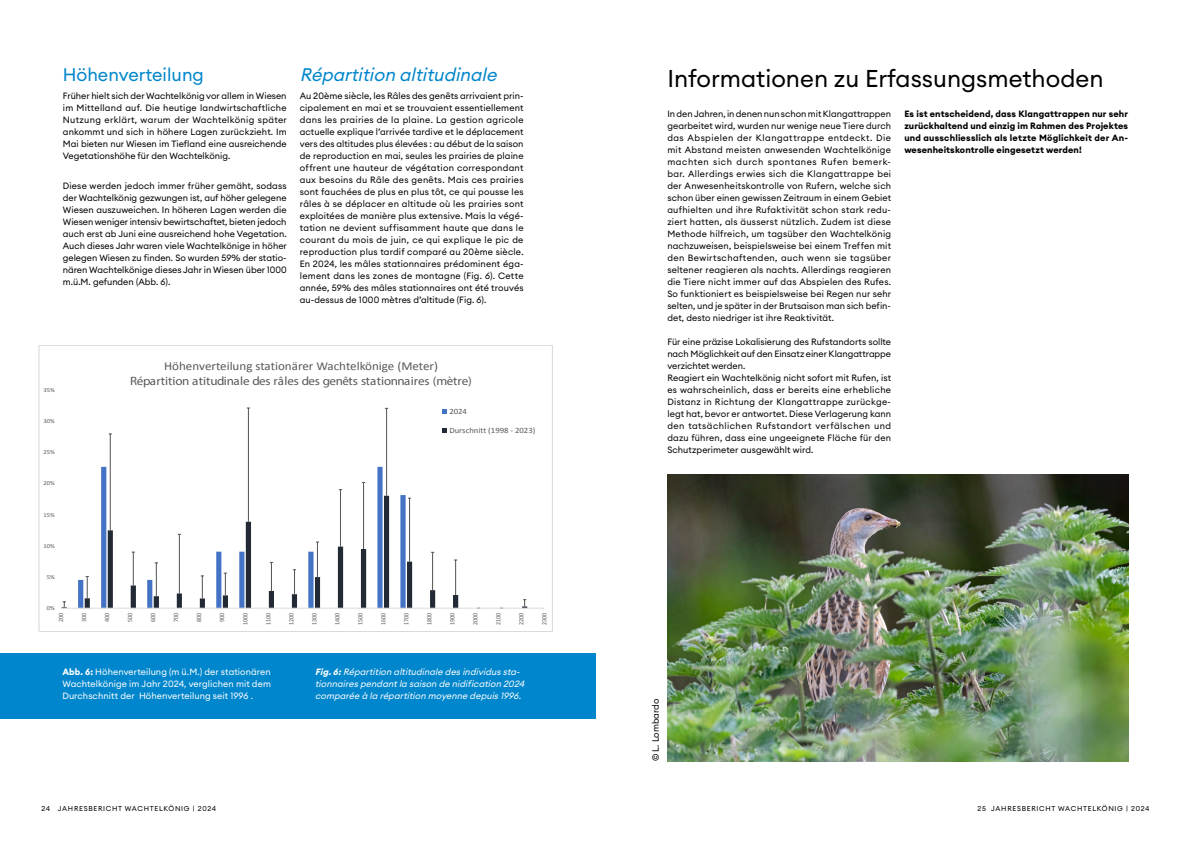
<style>
.page{position:relative;width:1191px;height:842px;background:#fff}
.page>*{position:absolute;margin:0;border:0;box-sizing:border-box;transform-origin:0 0}
.t1{font:24px "Euclid Circular A";color:#000}
.t2{font:italic 18px "Euclid Circular A";color:#0086cc}
.t3{font:18px "Euclid Circular A";color:#0086cc}
.t4{font:12.1px "Myriad Pro";letter-spacing:-.01em;color:#595959;scale:1.08 1}
.t5{font:12.1px "Calibri";color:#595959;scale:1.08 1}
.t6{font:9px/12px "Euclid Circular A";letter-spacing:.005em;color:#000;text-align:justify}
.t7{font:700 9px/12px "Euclid Circular A";letter-spacing:.01em;color:#000;text-align:justify}
.t8{font:italic 9px/12px "Euclid Circular A";color:#fff}
.t9{font:9px/12px "Euclid Circular A";letter-spacing:.01em;color:#fff;text-align:justify}
.t10{font:9px "Euclid Circular A";color:#040504}
.t11{font:8.1px "Calibri";color:#595959;scale:1.08 1}
.t12{font:7px "Euclid Circular A";letter-spacing:.1em;color:#000}
.t13{font:6.5px "Calibri";color:#595959;scale:.93 1}
.t14{font:6.1px "Calibri";color:#595959;scale:1.08 1}
.s1{font-weight:700}
</style>
<div class="page">
<div style="left:0;top:654px;width:595px;height:65px;background:#0086cc"></div>
<svg style="left:101px;top:467px;width:304px;height:29px"></svg>
<svg style="left:62px;top:496px;width:465px;height:112px"></svg>
<svg style="left:63px;top:601px;width:3px;height:6px"></svg>
<svg style="left:86px;top:576px;width:3px;height:22px"></svg>
<hr style="left:110px;top:434px;width:1px;height:96px;background:#595959">
<hr style="left:133px;top:552px;width:1px;height:33px;background:#595959">
<hr style="left:156px;top:563px;width:1px;height:33px;background:#595959">
<hr style="left:179px;top:534px;width:1px;height:59px;background:#595959">
<svg style="left:201px;top:576px;width:3px;height:22px"></svg>
<svg style="left:224px;top:573px;width:3px;height:22px"></svg>
<hr style="left:248px;top:408px;width:1px;height:114px;background:#595959">
<svg style="left:270px;top:562px;width:3px;height:29px"></svg>
<svg style="left:293px;top:569px;width:3px;height:25px"></svg>
<hr style="left:317px;top:542px;width:1px;height:35px;background:#595959">
<hr style="left:340px;top:490px;width:1px;height:57px;background:#595959">
<hr style="left:363px;top:482px;width:1px;height:67px;background:#595959">
<hr style="left:386px;top:408px;width:1px;height:88px;background:#595959">
<hr style="left:409px;top:498px;width:1px;height:64px;background:#595959">
<hr style="left:432px;top:552px;width:1px;height:38px;background:#595959">
<hr style="left:455px;top:560px;width:1px;height:35px;background:#595959">
<svg style="left:523px;top:599px;width:3px;height:7px"></svg>
<hr style="left:61px;top:608px;width:483px;height:1px;background:#d9d9d9">
<svg style="left:442px;top:409px;width:5px;height:4px"></svg>
<svg style="left:442px;top:429px;width:5px;height:4px"></svg>
<div style="left:39px;top:345px;width:513px;height:287px;border:1px solid #d9d9d9"></div>
<img style="left:667px;top:475px;width:461px;height:286px">
<h2 class="t3" style="left:63px;top:63px;width:142px">Höhenverteilung</h2>
<p class="t6" style="left:63px;top:90px;width:225px">Früher hielt sich der Wachtelkönig vor allem in Wiesen im Mittelland auf. Die heutige landwirtschaftliche Nutzung erklärt, warum der Wachtelkönig später ankommt und sich in höhere Lagen zurückzieht. Im Mai bieten nur Wiesen im Tiefland eine ausreichende Vegetationshöhe für den Wachtelkönig.</p>
<p class="t6" style="left:63px;top:180px;width:225px">Diese werden jedoch immer früher gemäht, sodass der Wachtelkönig gezwungen ist, auf höher gelegene Wiesen auszuweichen. In höheren Lagen werden die Wiesen weniger intensiv bewirtschaftet, bieten jedoch auch erst ab Juni eine ausreichend hohe Vegetation.<br>Auch dieses Jahr waren viele Wachtelkönige in höher gelegen Wiesen zu finden. So wurden 59% der statio&shy;nären Wachtelkönige dieses Jahr in Wiesen über 1000 m.ü.M. gefunden (Abb. 6).</p>
<h2 class="t2" style="left:300px;top:63px;width:203px">Répartition altitudinale</h2>
<p class="t6" style="left:300px;top:90px;width:225px">Au 20ème siècle, les Râles des genêts arrivaient prin&shy;cipalement en mai et se trouvaient essentiellement dans les prairies de la plaine. La gestion agricole actuelle explique l’arrivée tardive et le déplacement vers des altitudes plus élevées : au début de la saison de reproduction en mai, seules les prairies de plaine offrent une hauteur de végétation correspondant aux besoins du Râle des genêts. Mais ces prairies sont fauchées de plus en plus tôt, ce qui pousse les râles à se déplacer en altitude où les prairies sont exploitées de manière plus extensive. Mais la végé&shy;tation ne devient suffisamment haute que dans le courant du mois de juin, ce qui explique le pic de reproduction plus tardif comparé au 20ème siècle.<br>En 2024, les mâles stationnaires prédominent éga&shy;lement dans les zones de montagne (Fig. 6). Cette année, 59% des mâles stationnaires ont été trouvés au-dessus de 1000 mètres d’altitude (Fig. 6).</p>
<p class="t14" style="left:44px;top:386px;width:12px">35%</p>
<p class="t14" style="left:44px;top:417px;width:12px">30%</p>
<p class="t14" style="left:44px;top:448px;width:12px">25%</p>
<p class="t14" style="left:44px;top:479px;width:12px">20%</p>
<p class="t14" style="left:44px;top:510px;width:12px">15%</p>
<p class="t14" style="left:44px;top:541px;width:12px">10%</p>
<p class="t14" style="left:47px;top:572px;width:9px">5%</p>
<p class="t14" style="left:47px;top:604px;width:9px">0%</p>
<h3 class="t5" style="left:164px;top:357px;width:255px">Höhenverteilung stationärer Wachtelkönige (Meter)</h3>
<h3 class="t4" style="left:130px;top:373px;width:318px">Répartition atitudinale des râles des genêts stationnaires (mètre)</h3>
<p class="t11" style="left:449px;top:405px;width:18px">2024</p>
<p class="t11" style="left:449px;top:425px;width:81px">Durschnitt (1998 - 2023)</p>
<p class="t13" style="left:56px;top:622px;width:11px;rotate:-90deg">200</p>
<p class="t13" style="left:79px;top:622px;width:11px;rotate:-90deg">300</p>
<p class="t13" style="left:103px;top:622px;width:11px;rotate:-90deg">400</p>
<p class="t13" style="left:126px;top:622px;width:11px;rotate:-90deg">500</p>
<p class="t13" style="left:149px;top:622px;width:11px;rotate:-90deg">600</p>
<p class="t13" style="left:172px;top:622px;width:11px;rotate:-90deg">700</p>
<p class="t13" style="left:195px;top:622px;width:11px;rotate:-90deg">800</p>
<p class="t13" style="left:218px;top:622px;width:11px;rotate:-90deg">900</p>
<p class="t13" style="left:241px;top:625px;width:15px;rotate:-90deg">1000</p>
<p class="t13" style="left:264px;top:625px;width:15px;rotate:-90deg">1100</p>
<p class="t13" style="left:287px;top:625px;width:15px;rotate:-90deg">1200</p>
<p class="t13" style="left:310px;top:625px;width:15px;rotate:-90deg">1300</p>
<p class="t13" style="left:333px;top:625px;width:15px;rotate:-90deg">1400</p>
<p class="t13" style="left:356px;top:625px;width:15px;rotate:-90deg">1500</p>
<p class="t13" style="left:379px;top:625px;width:15px;rotate:-90deg">1600</p>
<p class="t13" style="left:402px;top:625px;width:15px;rotate:-90deg">1700</p>
<p class="t13" style="left:425px;top:625px;width:15px;rotate:-90deg">1800</p>
<p class="t13" style="left:448px;top:625px;width:15px;rotate:-90deg">1900</p>
<p class="t13" style="left:471px;top:625px;width:15px;rotate:-90deg">2000</p>
<p class="t13" style="left:494px;top:625px;width:15px;rotate:-90deg">2100</p>
<p class="t13" style="left:517px;top:625px;width:15px;rotate:-90deg">2200</p>
<p class="t13" style="left:540px;top:625px;width:15px;rotate:-90deg">2300</p>
<p class="t9" style="left:62px;top:666px;width:210px"><span class="s1">Abb. 6:</span> Höhenverteilung (m ü.M.) der stationären Wachtelkönige im Jahr 2024, verglichen mit dem Durchschnitt der Höhenverteilung seit 1996 .</p>
<p class="t8" style="left:315px;top:666px;width:213px"><span class="s1">Fig.6:</span>Répartition altitudinale desindividussta&shy;tionnairespendantla saison de nidification 2024 comparée à la répartition moyenne depuis1996.</p>
<h1 class="t1" style="left:667px;top:63px;width:437px">Informationen zu Erfassungsmethoden</h1>
<p class="t6" style="left:667px;top:108px;width:225px">In den Jahren, in denen nun schon mit Klangattrappen gearbeitet wird, wurden nur wenige neue Tiere durch das Abspielen der Klangattrappe entdeckt. Die mit Abstand meisten anwesenden Wachtelkönige machten sich durch spontanes Rufen bemerk&shy;bar. Allerdings erwies sich die Klangattrappe bei der Anwesenheitskontrolle von Rufern, welche sich schon über einen gewissen Zeitraum in einem Gebiet aufhielten und ihre Rufaktivität schon stark redu&shy;ziert hatten, als äusserst nützlich. Zudem ist diese Methode hilfreich, um tagsüber den Wachtelkönig nachzuweisen, beispielsweise bei einem Treffen mit den Bewirtschaftenden, auch wenn sie tagsüber seltener reagieren als nachts. Allerdings reagieren die Tiere nicht immer auf das Abspielen des Rufes.<br>So funktioniert es beispielsweise bei Regen nur sehr selten, und je später in der Brutsaison man sich befin&shy;det, desto niedriger ist ihre Reaktivität.</p>
<p class="t6" style="left:667px;top:336px;width:225px;text-align:left">Für eine präzise Lokalisierung des Rufstandorts sollte nach Möglichkeit auf den Einsatz einer Klangattrappe verzichtet werden.<br>Reagiert ein Wachtelkönig nicht sofort mit Rufen, ist es wahrscheinlich, dass er bereits eine erhebliche Distanz in Richtung der Klangattrappe zurückge&shy;legt hat, bevor er antwortet. Diese Verlagerung kann den tatsächlichen Rufstandort verfälschen und dazu führen, dass eine ungeeignete Fläche für den Schutzperimeter ausgewählt wird.</p>
<p class="t7" style="left:904px;top:108px;width:225px">Es ist entscheidend, dass Klangattrappen nur sehr zurückhaltend und einzig im Rahmen des Projektes und ausschliesslich als letzte Möglichkeit der An&shy;wesenheitskontrolle eingesetzt werden!</p>
<p class="t10" style="left:650px;top:761px;width:64px;rotate:-90deg">© L. Lombardo</p>
<p class="t12" style="left:41px;top:804px;width:176px">24 JAHRESBERICHT WACHTELKÖNIG | 2024</p>
<p class="t12" style="left:977px;top:804px;width:174px">25 JAHRESBERICHT WACHTELKÖNIG | 2024</p>
</div>
